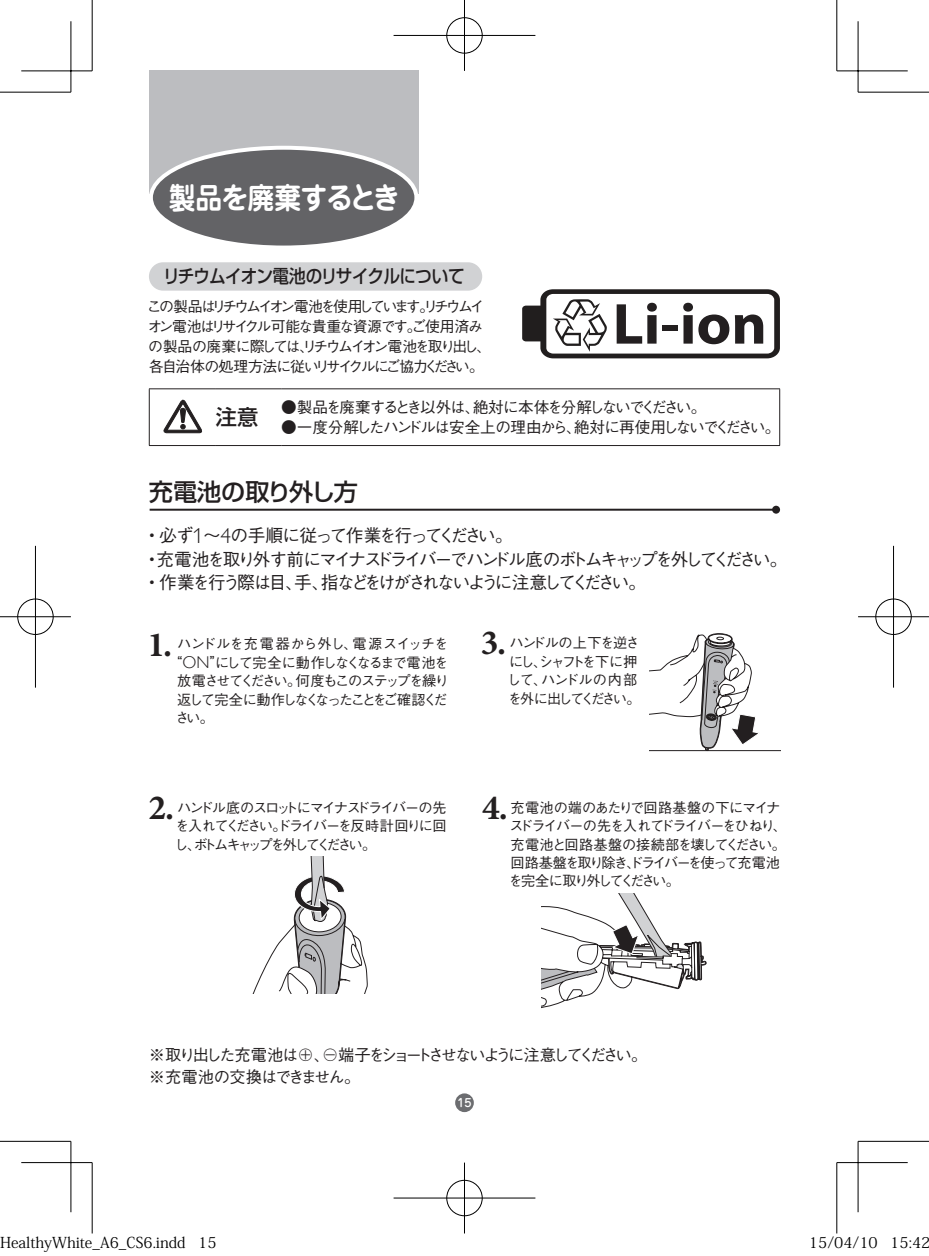
<style>
.page{position:relative;width:929px;height:1256px;background:#fff}
.page>*{position:absolute;margin:0;border:0;box-sizing:border-box;transform-origin:0 0}
.t1{font:700 58.25px "Myriad Pro";color:#231f20;scale:1.04 1}
.t2{font:700 35.5px "Minion Pro";color:#231f20}
.t3{font:700 29.75px "Jun 501 Pro";letter-spacing:-.03em;color:#fff;scale:.9 1}
.t4{font:500 24px "Shin Go Pro";letter-spacing:-.03em;color:#231f20}
.t5{font:500 21.25px "Shin Go Pro";color:#231f20}
.t6{font:500 18.5px "Shin Go Pro";letter-spacing:-.05em;color:#231f20;scale:.9 1}
.t7{font:500 17.75px/23px "Gothic BBB Pro";letter-spacing:-.145em;color:#231f20}
.t8{font:500 16.25px/21.2px "Gothic BBB Pro";letter-spacing:-.155em;color:#231f20}
.t9{font:500 15.5px "Gothic BBB Pro";letter-spacing:-.085em;color:#231f20}
.t10{font:500 15.5px "Gothic BBB Pro";letter-spacing:-.11em;color:#231f20}
.t11{font:500 15px/19.8px "Gothic BBB Pro";letter-spacing:-.16em;color:#231f20}
.t12{font:15px "Koz Min Pro";color:#000}
.t13{font:500 14.25px/18.5px "Gothic BBB Pro";letter-spacing:-.115em;color:#231f20}
.t14{font:500 14.25px "Gothic BBB Pro";letter-spacing:-.17em;color:#231f20}
.t15{font:500 14.25px "Gothic BBB Pro";letter-spacing:-.02em;color:#231f20}
.t16{font:500 11.25px "Jun 34 Pro";color:#fff}
.s1{font-family:"Shin Go Pro"}
.s2{font-family:"Gill Sans Alt One WGL Light";font-weight:400;font-size:21.25px}
.s3{font-family:"Gill Sans Alt One WGL Light";font-weight:400;font-size:17px}
</style>
<div class="page">
<div style="left:455px;top:1093px;width:19px;height:19px;background:#6c6d70;border-radius:50%"></div>
<div style="left:149px;top:262px;width:333px;height:29px;background:#d1d2d4;border-radius:14px"></div>
<hr style="left:149px;top:388px;width:67px;height:1px;background:#231f20">
<hr style="left:149px;top:389px;width:1px;height:56px;background:#231f20">
<hr style="left:216px;top:388px;width:65px;height:1px;background:#231f20">
<hr style="left:281px;top:388px;width:499px;height:1px;background:#231f20">
<hr style="left:779px;top:389px;width:1px;height:56px;background:#231f20">
<hr style="left:149px;top:445px;width:67px;height:1px;background:#231f20">
<hr style="left:216px;top:445px;width:65px;height:1px;background:#231f20">
<hr style="left:281px;top:445px;width:499px;height:1px;background:#231f20">
<svg style="left:163px;top:399px;width:40px;height:34px"></svg>
<div style="left:149px;top:71px;width:269px;height:123px;background:#bcbdc0"></div>
<div style="left:151px;top:148px;width:265px;height:99px;background:#636366;border-radius:50%"></div>
<div style="left:149px;top:146px;width:269px;height:103px;border:4px solid #fff;border-radius:50%"></div>
<svg style="left:541px;top:893px;width:166px;height:116px"></svg>
<hr style="left:150px;top:509px;width:626px;height:2px;background:#231f20">
<div style="left:772px;top:506px;width:8px;height:7px;background:#231f20;border-radius:50%"></div>
<svg style="left:253px;top:857px;width:114px;height:136px"></svg>
<svg style="left:649px;top:633px;width:131px;height:119px"></svg>
<svg style="left:522px;top:289px;width:257px;height:69px"></svg>
<svg style="left:0;top:91px;width:69px;height:1px"></svg>
<svg style="left:859px;top:91px;width:69px;height:1px"></svg>
<svg style="left:0;top:1140px;width:71px;height:1px"></svg>
<svg style="left:858px;top:1140px;width:70px;height:1px"></svg>
<svg style="left:91px;top:0;width:1px;height:69px"></svg>
<svg style="left:91px;top:1164px;width:1px;height:67px"></svg>
<svg style="left:837px;top:0;width:1px;height:69px"></svg>
<svg style="left:837px;top:1164px;width:1px;height:69px"></svg>
<svg style="left:21px;top:69px;width:71px;height:3px"></svg>
<svg style="left:836px;top:69px;width:71px;height:3px"></svg>
<svg style="left:21px;top:1163px;width:71px;height:1px"></svg>
<svg style="left:837px;top:1163px;width:70px;height:1px"></svg>
<svg style="left:69px;top:21px;width:4px;height:71px"></svg>
<svg style="left:69px;top:1141px;width:4px;height:71px"></svg>
<hr style="left:856px;top:21px;width:3px;height:71px;background:#fff">
<hr style="left:856px;top:1141px;width:3px;height:71px;background:#fff">
<hr style="left:0;top:92px;width:71px;height:1px;background:#000">
<hr style="left:857px;top:92px;width:71px;height:1px;background:#000">
<hr style="left:0;top:1141px;width:71px;height:1px;background:#000">
<hr style="left:857px;top:1141px;width:71px;height:1px;background:#000">
<hr style="left:92px;top:0;width:1px;height:71px;background:#000">
<hr style="left:92px;top:1162px;width:1px;height:71px;background:#000">
<hr style="left:836px;top:0;width:1px;height:71px;background:#000">
<hr style="left:836px;top:1162px;width:1px;height:71px;background:#000">
<hr style="left:21px;top:70px;width:71px;height:1px;background:#000">
<hr style="left:836px;top:70px;width:71px;height:1px;background:#000">
<hr style="left:21px;top:1162px;width:71px;height:1px;background:#000">
<hr style="left:836px;top:1162px;width:71px;height:1px;background:#000">
<hr style="left:70px;top:21px;width:1px;height:71px;background:#000">
<hr style="left:70px;top:1141px;width:1px;height:71px;background:#000">
<hr style="left:857px;top:21px;width:1px;height:71px;background:#000">
<hr style="left:857px;top:1141px;width:1px;height:71px;background:#000">
<div style="left:445px;top:16px;width:39px;height:39px;border:4px solid #fff;border-radius:50%"></div>
<hr style="left:393px;top:34px;width:142px;height:3px;background:#fff">
<hr style="left:462px;top:0;width:4px;height:71px;background:#fff">
<div style="left:446px;top:17px;width:36px;height:37px;border:1px solid #000;border-radius:50%"></div>
<hr style="left:393px;top:35px;width:142px;height:1px;background:#000">
<hr style="left:464px;top:0;width:1px;height:71px;background:#000">
<div style="left:445px;top:1178px;width:39px;height:39px;border:4px solid #fff;border-radius:50%"></div>
<hr style="left:393px;top:1196px;width:142px;height:3px;background:#fff">
<hr style="left:462px;top:1162px;width:4px;height:71px;background:#fff">
<div style="left:446px;top:1180px;width:36px;height:36px;border:1px solid #000;border-radius:50%"></div>
<hr style="left:393px;top:1197px;width:142px;height:1px;background:#000">
<hr style="left:464px;top:1162px;width:1px;height:71px;background:#000">
<div style="left:16px;top:597px;width:39px;height:39px;border:4px solid #fff;border-radius:50%"></div>
<hr style="left:0;top:615px;width:71px;height:3px;background:#fff">
<hr style="left:34px;top:546px;width:3px;height:141px;background:#fff">
<div style="left:17px;top:598px;width:37px;height:37px;border:1px solid #000;border-radius:50%"></div>
<hr style="left:0;top:616px;width:71px;height:1px;background:#000">
<hr style="left:35px;top:546px;width:1px;height:141px;background:#000">
<div style="left:873px;top:597px;width:39px;height:39px;border:4px solid #fff;border-radius:50%"></div>
<hr style="left:857px;top:615px;width:71px;height:3px;background:#fff">
<svg style="left:891px;top:546px;width:4px;height:141px"></svg>
<div style="left:875px;top:598px;width:36px;height:37px;border:1px solid #000;border-radius:50%"></div>
<hr style="left:857px;top:616px;width:71px;height:1px;background:#000">
<hr style="left:892px;top:546px;width:1px;height:141px;background:#000">
<h3 class="t3" style="left:169px;top:174px;width:258px">製品を廃棄するとき</h3>
<p class="t6" style="left:163px;top:261px;width:336px">リチウムイオン電池のリサイクルについて</p>
<p class="t11" style="left:147px;top:295px;width:346px">この製品はリチウムイオン電池を使用しています。リチウムイオン電池はリサイクル可能な貴重な資源です。ご使用済みの製品の廃棄に際しては、リチウムイオン電池を取り出し、各自治体の処理方法に従いリサイクルにご協力ください。</p>
<h1 class="t1" style="left:612px;top:286px;width:150px">Li-ion</h1>
<h3 class="t5" style="left:216px;top:400px;width:44px">注意</h3>
<p class="t10" style="left:281px;top:395px;width:427px"><span class="s1">●</span>製品を廃棄するとき以外は、絶対に本体を分解しないでください。</p>
<p class="t9" style="left:281px;top:414px;width:501px"><span class="s1">●</span>一度分解したハンドルは安全上の理由から、絶対に再使用しないでください。</p>
<h3 class="t4" style="left:149px;top:472px;width:210px">充電池の取り外し方</h3>
<p class="t7" style="left:143px;top:522px;width:646px"><span class="s1">・</span>必ず<span class="s2">1</span>～<span class="s2">4</span>の手順に従って作業を行ってください。<br><span class="s1">・</span>充電池を取り外す前にマイナスドライバーでハンドル底のボトムキャップを外してください。<span class="s1">・</span>作業を行う際は目、手、指などをけがされないように注意してください。</p>
<h2 class="t2" style="left:147px;top:623px;width:26px">1.</h2>
<p class="t15" style="left:177px;top:632px;width:273px">ハンドルを充電器から外し、電源スイッチを</p>
<p class="t13" style="left:168px;top:651px;width:281px">“<span class="s3">ON</span>”にして完全に動作しなくなるまで電池を</p>
<p class="t13" style="left:177px;top:670px;width:273px">放電させてください。何度もこのステップを繰り</p>
<p class="t14" style="left:177px;top:688px;width:272px">返して完全に動作しなくなったことをご確認くだ</p>
<p class="t13" style="left:175px;top:707px;width:40px">さい。</p>
<h2 class="t2" style="left:148px;top:786px;width:27px">2.</h2>
<p class="t13" style="left:174px;top:796px;width:274px;text-align:justify">ハンドル底のスロットにマイナスドライバーの先を入れてください。ドライバーを反時計回りに回し、ボトムキャップを外してください。</p>
<h2 class="t2" style="left:480px;top:622px;width:27px">3.</h2>
<p class="t13" style="left:506px;top:632px;width:135px">ハンドルの上下を逆さにし、シャフトを下に押して、ハンドルの内部を外に出してください。</p>
<h2 class="t2" style="left:482px;top:786px;width:27px">4.</h2>
<p class="t13" style="left:508px;top:796px;width:280px">充電池の端のあたりで回路基盤の下にマイナスドライバーの先を入れてドライバーをひねり、充電池と回路基盤の接続部を壊してください。回路基盤を取り除き、ドライバーを使って充電池を完全に取り外してください。</p>
<p class="t8" style="left:149px;top:1042px;width:500px">※取り出した充電池は⊕､⊖端子をショートさせないように注意してください。※充電池の交換はできません。</p>
<p class="t16" style="left:457px;top:1094px;width:16px">15</p>
<p class="t12" style="left:0;top:1232px;width:218px">HealthyWhite_A6_CS6.indd 15</p>
<p class="t12" style="left:808px;top:1232px;width:123px">15/04/10 15:42</p>
</div>
